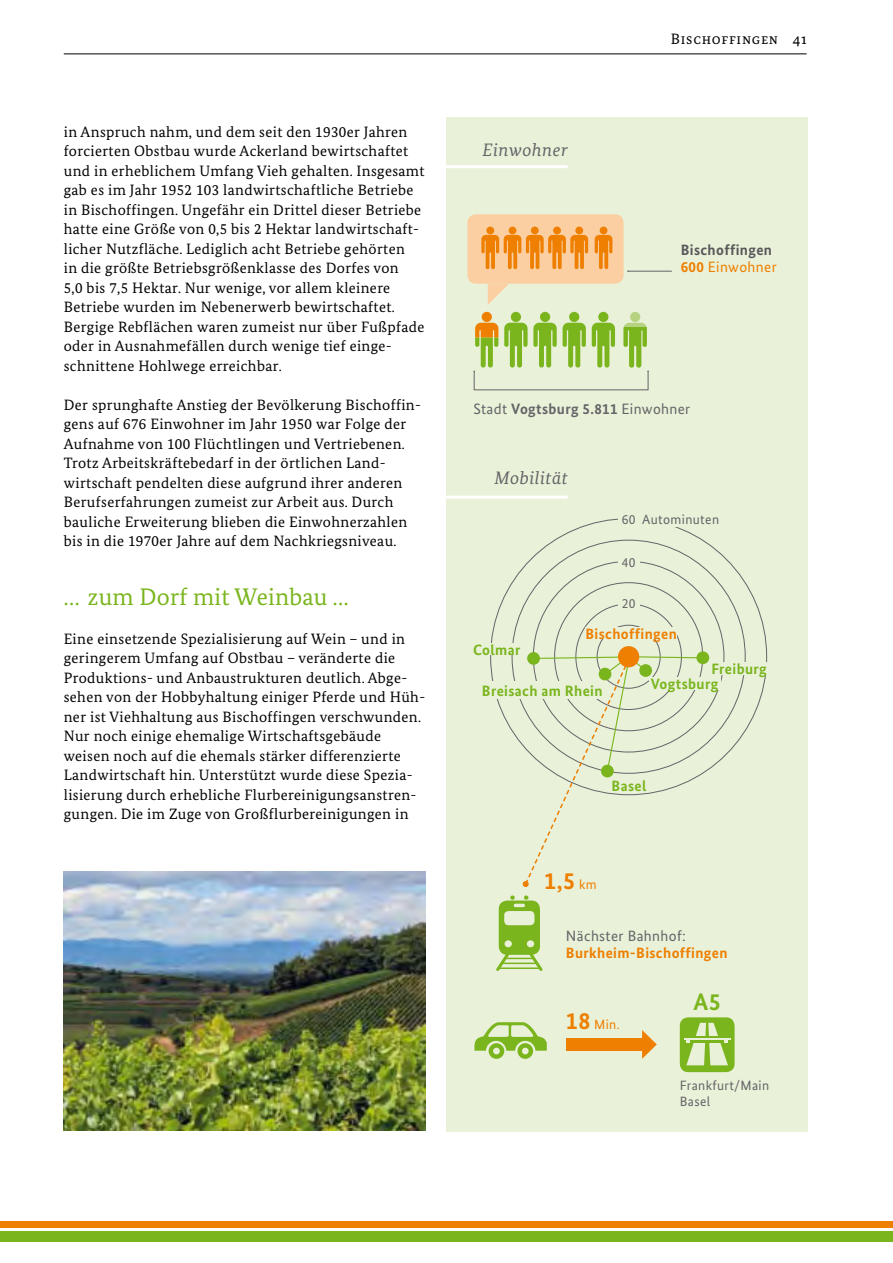
<style>
.page{position:relative;width:893px;height:1263px;background:#fff}
.page>*{position:absolute;margin:0;border:0;box-sizing:border-box;transform-origin:0 0}
.t1{font:24px "Bundes Serif";letter-spacing:.01em;color:#7ab51d}
.t2{font:700 24px "Bundes Sans";color:#ee7f00}
.t3{font:700 24px "Bundes Sans";color:#7ab51d}
.t4{font:italic 18px "Bundes Serif";letter-spacing:.03em;color:#646567}
.t5{font:15px/19.5px "Bundes Serif";letter-spacing:.025em;color:#000}
.t6{font:700 15px/16.5px "Bundes Sans";letter-spacing:.025em;color:#ee7f00}
.t7{font:700 15px "Bundes Sans";letter-spacing:.025em;color:#7ab51d}
.t8{font:15px "Bundes Sans";letter-spacing:.025em;color:#646567}
.t9{font:700 15px/16.5px "Bundes Sans";letter-spacing:.025em;color:#58585a}
.t10{font:15px "Bundes Serif";letter-spacing:.05em;color:#000}
.t11{font:13.5px/16.5px "Bundes Sans";letter-spacing:.025em;color:#646567}
.t12{font:13.5px "Bundes Sans";color:#ee7f00}
.s1{color:#ee7f00}
.s2{font-weight:400;color:#ee7f00}
.s3{font-weight:700}
.s4{font-weight:400;font-size:13.5px}
.s5{font-weight:400;color:#646567}
.s6{font-weight:700;font-size:24px}
</style>
<div class="page">
<div style="left:446px;top:117px;width:362px;height:1014px;background:#e9f1d9"></div>
<hr style="left:64px;top:53px;width:743px;height:1px;background:#000">
<div style="left:0;top:1231px;width:893px;height:11px;background:#7ab51d"></div>
<div style="left:0;top:1221px;width:893px;height:6px;background:#ee7f00"></div>
<hr style="left:436px;top:165px;width:132px;height:3px;background:#fff">
<hr style="left:436px;top:496px;width:132px;height:3px;background:#fff">
<img style="left:64px;top:872px;width:361px;height:258px">
<div style="left:467px;top:214px;width:157px;height:70px;background:#fbcfa1;border-radius:9px"></div>
<div style="left:486px;top:227px;width:8px;height:7px;background:#ee7f00;border-radius:50%"></div>
<div style="left:509px;top:227px;width:7px;height:7px;background:#ee7f00;border-radius:50%"></div>
<div style="left:531px;top:227px;width:8px;height:7px;background:#ee7f00;border-radius:50%"></div>
<div style="left:553px;top:227px;width:8px;height:7px;background:#ee7f00;border-radius:50%"></div>
<svg style="left:481px;top:235px;width:107px;height:34px"></svg>
<div style="left:575px;top:227px;width:8px;height:7px;background:#ee7f00;border-radius:50%"></div>
<svg style="left:595px;top:235px;width:18px;height:34px"></svg>
<div style="left:600px;top:227px;width:7px;height:7px;background:#ee7f00;border-radius:50%"></div>
<div style="left:511px;top:312px;width:10px;height:10px;background:#7ab51d;border-radius:50%"></div>
<div style="left:540px;top:312px;width:10px;height:10px;background:#7ab51d;border-radius:50%"></div>
<svg style="left:563px;top:323px;width:23px;height:45px"></svg>
<div style="left:569px;top:312px;width:10px;height:10px;background:#7ab51d;border-radius:50%"></div>
<svg style="left:592px;top:323px;width:23px;height:45px"></svg>
<div style="left:598px;top:312px;width:10px;height:10px;background:#7ab51d;border-radius:50%"></div>
<div style="left:630px;top:312px;width:10px;height:10px;background:#b7d382;border-radius:50%"></div>
<hr style="left:628px;top:271px;width:44px;height:1px;background:#646567">
<svg style="left:488px;top:284px;width:21px;height:21px"></svg>
<div style="left:482px;top:312px;width:10px;height:10px;background:#ee7f00;border-radius:50%"></div>
<div style="left:474px;top:371px;width:174px;height:19px;border:1px solid #646567"></div>
<svg style="left:624px;top:323px;width:25px;height:49px"></svg>
<svg style="left:473px;top:323px;width:84px;height:49px"></svg>
<svg style="left:696px;top:651px;width:13px;height:13px"></svg>
<svg style="left:527px;top:652px;width:13px;height:13px"></svg>
<div style="left:618px;top:646px;width:21px;height:21px;background:#ee7f00;border-radius:50%"></div>
<svg style="left:523px;top:655px;width:181px;height:232px"></svg>
<div style="left:499px;top:900px;width:41px;height:55px;background:#7ab51d;border-radius:9px"></div>
<div style="left:504px;top:911px;width:30px;height:14px;background:#e9f1d9;border-radius:4px"></div>
<div style="left:504px;top:940px;width:8px;height:7px;background:#e9f1d9;border-radius:50%"></div>
<div style="left:527px;top:940px;width:7px;height:7px;background:#e9f1d9;border-radius:50%"></div>
<svg style="left:510px;top:895px;width:18px;height:12px"></svg>
<svg style="left:496px;top:949px;width:47px;height:22px"></svg>
<hr style="left:502px;top:962px;width:35px;height:2px;background:#7ab51d">
<hr style="left:498px;top:967px;width:42px;height:2px;background:#7ab51d">
<div style="left:680px;top:1017px;width:55px;height:55px;background:#7ab51d;border-radius:9px"></div>
<hr style="left:684px;top:1038px;width:46px;height:3px;background:#e9f1d9">
<hr style="left:682px;top:1040px;width:50px;height:3px;background:#7ab51d">
<svg style="left:686px;top:1023px;width:42px;height:42px"></svg>
<svg style="left:642px;top:1030px;width:15px;height:29px"></svg>
<div style="left:566px;top:1038px;width:76px;height:13px;background:#ee7f00"></div>
<svg style="left:474px;top:1022px;width:73px;height:37px"></svg>
<p class="t5" style="left:64px;top:121px;width:362px">in Anspruch nahm, und dem seit den 1930er Jahren forcierten Obstbau wurde Ackerland bewirtschaftet und in erheblichem Umfang Vieh gehalten. Insgesamt gab es im Jahr 1952 103 landwirtschaftliche Betriebe in Bischoffingen. Ungefähr ein Drittel dieser Betriebe hatte eine Größe von 0,5 bis 2 Hektar landwirtschaft&shy;licher Nutzfläche. Lediglich acht Betriebe gehörten<br>in die größte Betriebsgrößenklasse des Dorfes von<br>5,0 bis 7,5 Hektar. Nur wenige, vor allem kleinere Betriebe wurden im Nebenerwerb bewirtschaftet.<br>Bergige Rebflächen waren zumeist nur über Fußpfade oder in Ausnahmefällen durch wenige tief einge&shy;schnittene Hohlwege erreichbar.</p>
<p class="t5" style="left:64px;top:394px;width:359px">Der sprunghafte Anstieg der Bevölkerung Bischoffin&shy;gens auf 676 Einwohner im Jahr 1950 war Folge der Aufnahme von 100 Flüchtlingen und Vertriebenen.<br>Trotz Arbeitskräftebedarf in der örtlichen Land&shy;wirtschaft pendelten diese aufgrund ihrer anderen Berufserfahrungen zumeist zur Arbeit aus. Durch bauliche Erweiterung blieben die Einwohnerzahlen bis in die 1970er Jahre auf dem Nachkriegsniveau.</p>
<h4 class="t1" style="left:64px;top:582px;width:286px">… zum Dorf mit Weinbau …</h4>
<p class="t5" style="left:64px;top:628px;width:363px">Eine einsetzende Spezialisierung auf Wein – und in geringerem Umfang auf Obstbau – veränderte die Produktions- und Anbaustrukturen deutlich. Abge&shy;sehen von der Hobbyhaltung einiger Pferde und Hüh&shy;ner ist Viehhaltung aus Bischoffingen verschwunden.<br>Nur noch einige ehemalige Wirtschaftsgebäude weisen noch auf die ehemals stärker differenzierte Landwirtschaft hin. Unterstützt wurde diese Spezia&shy;lisierung durch erhebliche Flurbereinigungsanstren&shy;gungen. Die im Zuge von Großflurbereinigungen in</p>
<p class="t4" style="left:483px;top:139px;width:87px">Einwohner</p>
<p class="t10" style="left:671px;top:30px;width:137px">Bischoffingen 41</p>
<p class="t9" style="left:681px;top:242px;width:97px">Bischoffingen<br><span class="s1">600</span> <span class="s2">Einwohner</span></p>
<p class="t8" style="left:473px;top:400px;width:218px">Stadt <span class="s3">Vogtsburg 5.811</span> Einwohner</p>
<p class="t4" style="left:494px;top:467px;width:75px">Mobilität</p>
<p class="t7" style="left:473px;top:641px;width:49px">Colmar</p>
<p class="t11" style="left:642px;top:511px;width:79px">Autominuten</p>
<p class="t11" style="left:622px;top:511px;width:15px">60</p>
<p class="t11" style="left:622px;top:554px;width:15px">40</p>
<p class="t11" style="left:622px;top:595px;width:15px">20</p>
<p class="t6" style="left:585px;top:625px;width:93px">Bischoffingen</p>
<p class="t7" style="left:711px;top:660px;width:57px">Freiburg</p>
<p class="t7" style="left:482px;top:681px;width:122px">Breisach am Rhein</p>
<p class="t7" style="left:651px;top:675px;width:69px">Vogtsburg</p>
<p class="t7" style="left:612px;top:776px;width:36px">Basel</p>
<p class="t2" style="left:544px;top:866px;width:54px">1,5 <span class="s4">km</span></p>
<p class="t6" style="left:566px;top:927px;width:163px"><span class="s5">Nächster Bahnhof:<br></span>Burkheim-Bischoffingen</p>
<p class="t12" style="left:566px;top:1016px;width:55px"><span class="s6">18</span> Min.</p>
<p class="t3" style="left:693px;top:987px;width:29px">A5</p>
<p class="t11" style="left:680px;top:1077px;width:91px">Frankfurt/Main<br>Basel</p>
</div>
